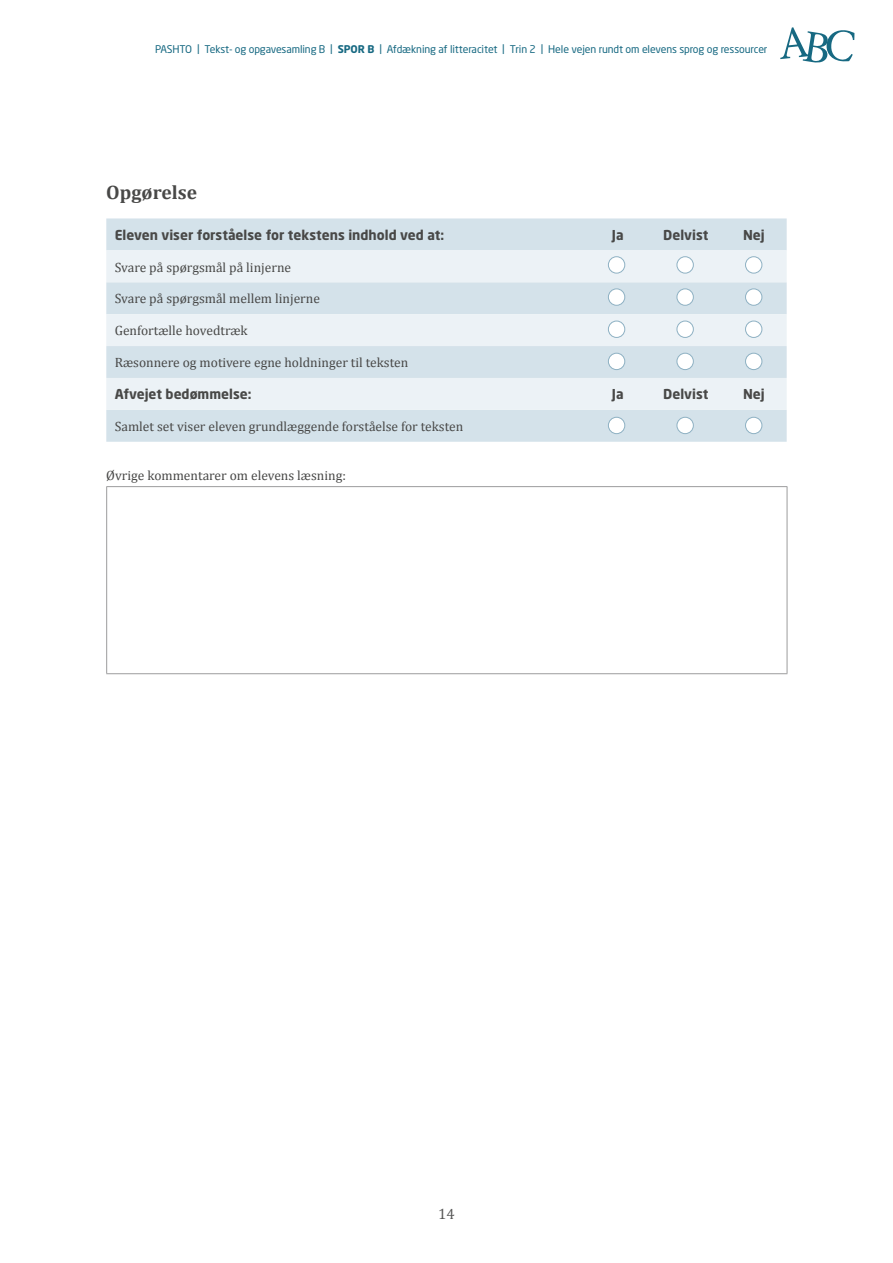
<style>
.page{position:relative;width:893px;height:1263px;background:#fff}
.page>*{position:absolute;margin:0;border:0;box-sizing:border-box;transform-origin:0 0}
.Mellemrubrik{font:700 19.5px "Cambria";color:#484847}
.t1{font:15px "Cambria";color:#565655}
.Børdtekst_-_Samtalea{font:13.5px "Cambria";color:#484847}
.Boks__Overskrift{font:700 13.5px "Neo Sans Std";color:#484847}
.t2{font:10.5px "Neo Sans Std";letter-spacing:-.01em;color:#176982}
.s1{font-weight:700}
</style>
<div class="page">
<svg style="left:780px;top:27px;width:74px;height:36px"></svg>
<div style="left:106px;top:218px;width:681px;height:224px;background:#d4e2ea"></div>
<svg style="left:106px;top:250px;width:681px;height:160px;background:#e2ebf1"></svg>
<hr style="left:106px;top:486px;width:681px;height:1px;background:#9c9c9d">
<hr style="left:106px;top:487px;width:1px;height:186px;background:#9c9c9d">
<hr style="left:787px;top:487px;width:1px;height:186px;background:#9c9c9d">
<hr style="left:106px;top:673px;width:681px;height:1px;background:#9c9c9d">
<div style="left:608px;top:257px;width:17px;height:16px;background:#fff;border-radius:50%"></div>
<div style="left:608px;top:256px;width:17px;height:17px;border:1px solid #8eb1c3;border-radius:50%"></div>
<div style="left:608px;top:289px;width:17px;height:16px;background:#fff;border-radius:50%"></div>
<div style="left:608px;top:288px;width:17px;height:18px;border:1px solid #8eb1c3;border-radius:50%"></div>
<div style="left:608px;top:321px;width:17px;height:16px;background:#fff;border-radius:50%"></div>
<div style="left:608px;top:321px;width:17px;height:17px;border:1px solid #8eb1c3;border-radius:50%"></div>
<div style="left:608px;top:353px;width:17px;height:17px;background:#fff;border-radius:50%"></div>
<div style="left:608px;top:353px;width:17px;height:17px;border:1px solid #8eb1c3;border-radius:50%"></div>
<div style="left:608px;top:417px;width:17px;height:17px;background:#fff;border-radius:50%"></div>
<div style="left:608px;top:417px;width:17px;height:17px;border:1px solid #8eb1c3;border-radius:50%"></div>
<div style="left:677px;top:257px;width:16px;height:16px;background:#fff;border-radius:50%"></div>
<div style="left:677px;top:256px;width:17px;height:17px;border:1px solid #8eb1c3;border-radius:50%"></div>
<div style="left:677px;top:289px;width:16px;height:16px;background:#fff;border-radius:50%"></div>
<div style="left:677px;top:288px;width:17px;height:18px;border:1px solid #8eb1c3;border-radius:50%"></div>
<div style="left:677px;top:321px;width:16px;height:16px;background:#fff;border-radius:50%"></div>
<div style="left:677px;top:321px;width:17px;height:17px;border:1px solid #8eb1c3;border-radius:50%"></div>
<div style="left:677px;top:353px;width:16px;height:17px;background:#fff;border-radius:50%"></div>
<div style="left:677px;top:353px;width:17px;height:17px;border:1px solid #8eb1c3;border-radius:50%"></div>
<div style="left:677px;top:417px;width:16px;height:17px;background:#fff;border-radius:50%"></div>
<div style="left:677px;top:417px;width:17px;height:17px;border:1px solid #8eb1c3;border-radius:50%"></div>
<div style="left:745px;top:257px;width:17px;height:16px;background:#fff;border-radius:50%"></div>
<div style="left:745px;top:256px;width:17px;height:17px;border:1px solid #8eb1c3;border-radius:50%"></div>
<div style="left:745px;top:289px;width:17px;height:16px;background:#fff;border-radius:50%"></div>
<div style="left:745px;top:288px;width:17px;height:18px;border:1px solid #8eb1c3;border-radius:50%"></div>
<div style="left:745px;top:321px;width:17px;height:16px;background:#fff;border-radius:50%"></div>
<div style="left:745px;top:321px;width:17px;height:17px;border:1px solid #8eb1c3;border-radius:50%"></div>
<div style="left:745px;top:353px;width:17px;height:17px;background:#fff;border-radius:50%"></div>
<div style="left:745px;top:353px;width:17px;height:17px;border:1px solid #8eb1c3;border-radius:50%"></div>
<div style="left:745px;top:417px;width:17px;height:17px;background:#fff;border-radius:50%"></div>
<div style="left:745px;top:417px;width:17px;height:17px;border:1px solid #8eb1c3;border-radius:50%"></div>
<p class="t2" style="left:155px;top:42px;width:614px">PASHTO | Tekst- og opgavesamling B | <span class="s1">SPOR B</span> | Afdækning af litteracitet | Trin 2 | Hele vejen rundt om elevens sprog og ressourcer</p>
<p class="Mellemrubrik" style="left:106px;top:179px;width:92px">Opgørelse</p>
<p class="Boks__Overskrift" style="left:115px;top:226px;width:331px">Eleven viser forståelse for tekstens indhold ved at:</p>
<p class="Boks__Overskrift" style="left:612px;top:226px;width:13px">Ja</p>
<p class="Boks__Overskrift" style="left:663px;top:226px;width:47px">Delvist</p>
<p class="Boks__Overskrift" style="left:743px;top:226px;width:23px">Nej</p>
<p class="Børdtekst_-_Samtalea" style="left:115px;top:259px;width:178px">Svare på spørgsmål på linjerne</p>
<p class="Børdtekst_-_Samtalea" style="left:115px;top:291px;width:207px">Svare på spørgsmål mellem linjerne</p>
<p class="Børdtekst_-_Samtalea" style="left:115px;top:323px;width:134px">Genfortælle hovedtræk</p>
<p class="Børdtekst_-_Samtalea" style="left:115px;top:355px;width:295px">Ræsonnere og motivere egne holdninger til teksten</p>
<p class="Boks__Overskrift" style="left:115px;top:385px;width:138px">Afvejet bedømmelse:</p>
<p class="Boks__Overskrift" style="left:612px;top:385px;width:13px">Ja</p>
<p class="Boks__Overskrift" style="left:663px;top:385px;width:47px">Delvist</p>
<p class="Boks__Overskrift" style="left:743px;top:385px;width:23px">Nej</p>
<p class="Børdtekst_-_Samtalea" style="left:115px;top:418px;width:350px">Samlet set viser eleven grundlæggende forståelse for teksten</p>
<p class="Børdtekst_-_Samtalea" style="left:106px;top:468px;width:241px">Øvrige kommentarer om elevens læsning:</p>
<p class="t1" style="left:438px;top:1205px;width:18px">14</p>
</div>
